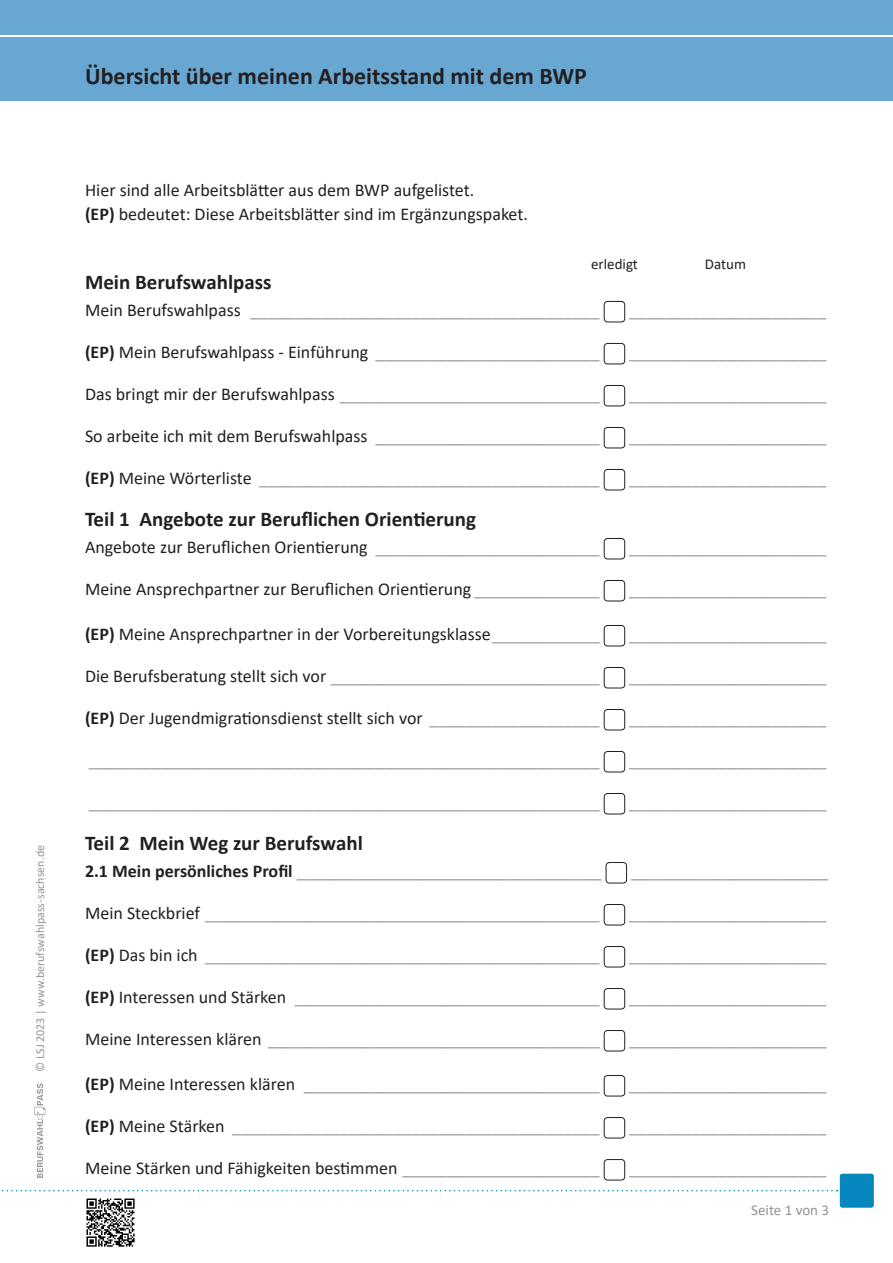
<style>
.page{position:relative;width:893px;height:1263px;background:#fff}
.page>*{position:absolute;margin:0;border:0;box-sizing:border-box;transform-origin:0 0}
.t1{font:700 24px "Calibri";color:#231f20}
.t2{font:700 21px "Calibri";color:#231f20}
.t3{font:18px "Calibri";color:#939598}
.t4{font:18px/24px "Calibri";color:#231f20}
.t5{font:15px "Calibri";color:#231f20}
.t6{font:15px "Calibri";color:#939598}
.t7{font:12px "Calibri";color:#939598}
.s1{font-weight:700}
.s2{color:#231f20}
.s3{color:#939598}
.s4{font-weight:700;color:#231f20}
</style>
<div class="page">
<div style="left:604px;top:301px;width:21px;height:21px;border:1px solid #231f20;border-radius:3px"></div>
<div style="left:604px;top:343px;width:21px;height:21px;border:1px solid #231f20;border-radius:3px"></div>
<div style="left:604px;top:385px;width:21px;height:21px;border:1px solid #231f20;border-radius:3px"></div>
<div style="left:604px;top:427px;width:21px;height:21px;border:1px solid #231f20;border-radius:3px"></div>
<div style="left:604px;top:469px;width:21px;height:21px;border:1px solid #231f20;border-radius:3px"></div>
<div style="left:604px;top:538px;width:21px;height:21px;border:1px solid #231f20;border-radius:3px"></div>
<div style="left:604px;top:580px;width:21px;height:21px;border:1px solid #231f20;border-radius:3px"></div>
<div style="left:604px;top:625px;width:21px;height:21px;border:1px solid #231f20;border-radius:3px"></div>
<div style="left:604px;top:667px;width:21px;height:21px;border:1px solid #231f20;border-radius:3px"></div>
<div style="left:604px;top:709px;width:21px;height:21px;border:1px solid #231f20;border-radius:3px"></div>
<div style="left:604px;top:751px;width:21px;height:21px;border:1px solid #231f20;border-radius:3px"></div>
<div style="left:604px;top:793px;width:21px;height:21px;border:1px solid #231f20;border-radius:3px"></div>
<div style="left:606px;top:862px;width:21px;height:21px;border:1px solid #231f20;border-radius:3px"></div>
<div style="left:604px;top:904px;width:21px;height:21px;border:1px solid #231f20;border-radius:3px"></div>
<div style="left:604px;top:946px;width:21px;height:21px;border:1px solid #231f20;border-radius:3px"></div>
<div style="left:604px;top:988px;width:21px;height:21px;border:1px solid #231f20;border-radius:3px"></div>
<div style="left:604px;top:1030px;width:21px;height:21px;border:1px solid #231f20;border-radius:3px"></div>
<div style="left:604px;top:1075px;width:21px;height:21px;border:1px solid #231f20;border-radius:3px"></div>
<div style="left:604px;top:1117px;width:21px;height:21px;border:1px solid #231f20;border-radius:3px"></div>
<div style="left:604px;top:1159px;width:21px;height:21px;border:1px solid #231f20;border-radius:3px"></div>
<div style="left:0;top:37px;width:893px;height:64px;background:#69a7d3"></div>
<div style="left:0;top:0;width:893px;height:34px;background:#69a7d3"></div>
<svg style="left:1px;top:1190px;width:836px;height:1px"></svg>
<div style="left:840px;top:1174px;width:34px;height:34px;background:#0688be;border-radius:3px"></div>
<svg style="left:34px;top:1083px;width:11px;height:95px"></svg>
<svg style="left:86px;top:1246px;width:48px;height:1px"></svg>
<svg style="left:86px;top:1198px;width:49px;height:48px"></svg>
<h1 class="t1" style="left:85px;top:59px;width:503px">Übersicht über meinen Arbeitsstand mit dem BWP</h1>
<p class="t7" style="left:32px;top:1071px;width:228px;rotate:-90deg">© LSJ 2023 | www.berufswahlpass-sachsen.de</p>
<p class="t4" style="left:85px;top:178px;width:444px">Hier sind alle Arbeitsblätter aus dem BWP aufgelistet.<br><span class="s1">(EP)</span> bedeutet: Diese Arbeitsblätter sind im Ergänzungspaket.</p>
<p class="t5" style="left:591px;top:254px;width:48px">erledigt</p>
<p class="t5" style="left:705px;top:254px;width:43px">Datum</p>
<p class="t2" style="left:85px;top:267px;width:188px">Mein Berufswahlpass</p>
<p class="t3" style="left:85px;top:298px;width:516px"><span class="s2">Mein Berufswahlpass</span> _______________________________________</p>
<p class="t4" style="left:85px;top:340px;width:516px"><span class="s1">(EP)</span> Mein Berufswahlpass - Einführung <span class="s3">_________________________</span></p>
<p class="t4" style="left:85px;top:382px;width:516px">Das bringt mir der Berufswahlpass <span class="s3">_____________________________</span></p>
<p class="t4" style="left:85px;top:424px;width:516px">So arbeite ich mit dem Berufswahlpass <span class="s3">_________________________</span></p>
<p class="t3" style="left:85px;top:466px;width:516px"><span class="s4">(EP)</span> <span class="s2">Meine Wörterliste</span> ______________________________________</p>
<p class="t2" style="left:85px;top:504px;width:393px">Teil 1 Angebote zur Beruflichen Orientierung</p>
<p class="t4" style="left:85px;top:535px;width:516px">Angebote zur Beruflichen Orientierung <span class="s3">_________________________</span></p>
<p class="t4" style="left:85px;top:577px;width:516px">Meine Ansprechpartner zur Beruflichen Orientierung <span class="s3">______________</span></p>
<p class="t4" style="left:85px;top:622px;width:516px"><span class="s1">(EP)</span> Meine Ansprechpartner in der Vorbereitungsklasse<span class="s3">____________</span></p>
<p class="t4" style="left:85px;top:664px;width:516px">Die Berufsberatung stellt sich vor <span class="s3">______________________________</span></p>
<p class="t4" style="left:85px;top:706px;width:516px"><span class="s1">(EP)</span> Der Jugendmigrationsdienst stellt sich vor <span class="s3">___________________</span></p>
<p class="t3" style="left:629px;top:298px;width:199px">______________________</p>
<p class="t3" style="left:629px;top:340px;width:199px">______________________</p>
<p class="t3" style="left:629px;top:382px;width:199px">______________________</p>
<p class="t3" style="left:629px;top:424px;width:199px">______________________</p>
<p class="t3" style="left:629px;top:466px;width:199px">______________________</p>
<p class="t3" style="left:629px;top:535px;width:199px">______________________</p>
<p class="t3" style="left:629px;top:577px;width:199px">______________________</p>
<p class="t3" style="left:629px;top:622px;width:199px">______________________</p>
<p class="t3" style="left:629px;top:664px;width:199px">______________________</p>
<p class="t3" style="left:629px;top:706px;width:199px">______________________</p>
<p class="t3" style="left:89px;top:748px;width:512px">_________________________________________________________</p>
<p class="t3" style="left:629px;top:748px;width:199px">______________________</p>
<p class="t3" style="left:89px;top:790px;width:512px">_________________________________________________________</p>
<p class="t3" style="left:629px;top:790px;width:199px">______________________</p>
<p class="t2" style="left:85px;top:828px;width:279px">Teil 2 Mein Weg zur Berufswahl</p>
<p class="t3" style="left:85px;top:859px;width:518px"><span class="s4">2.1 Mein persönliches Profil</span> __________________________________</p>
<p class="t3" style="left:631px;top:859px;width:199px">______________________</p>
<p class="t3" style="left:85px;top:901px;width:516px"><span class="s2">Mein Steckbrief</span> ____________________________________________</p>
<p class="t3" style="left:629px;top:901px;width:199px">______________________</p>
<p class="t3" style="left:85px;top:943px;width:516px"><span class="s4">(EP)</span> <span class="s2">Das bin ich</span> ____________________________________________</p>
<p class="t3" style="left:629px;top:943px;width:199px">______________________</p>
<p class="t3" style="left:85px;top:985px;width:516px"><span class="s4">(EP)</span> <span class="s2">Interessen und Stärken</span> __________________________________</p>
<p class="t3" style="left:629px;top:985px;width:199px">______________________</p>
<p class="t3" style="left:85px;top:1027px;width:516px"><span class="s2">Meine Interessen klären</span> _____________________________________</p>
<p class="t3" style="left:629px;top:1027px;width:199px">______________________</p>
<p class="t3" style="left:85px;top:1072px;width:516px"><span class="s4">(EP)</span> <span class="s2">Meine Interessen klären</span> _________________________________</p>
<p class="t3" style="left:629px;top:1072px;width:199px">______________________</p>
<p class="t3" style="left:85px;top:1114px;width:516px"><span class="s4">(EP)</span> <span class="s2">Meine Stärken</span> _________________________________________</p>
<p class="t3" style="left:629px;top:1114px;width:199px">______________________</p>
<p class="t4" style="left:85px;top:1156px;width:516px">Meine Stärken und Fähigkeiten bestimmen <span class="s3">______________________</span></p>
<p class="t3" style="left:629px;top:1156px;width:199px">______________________</p>
<p class="t6" style="left:751px;top:1199px;width:79px">Seite 1 von 3</p>
</div>
